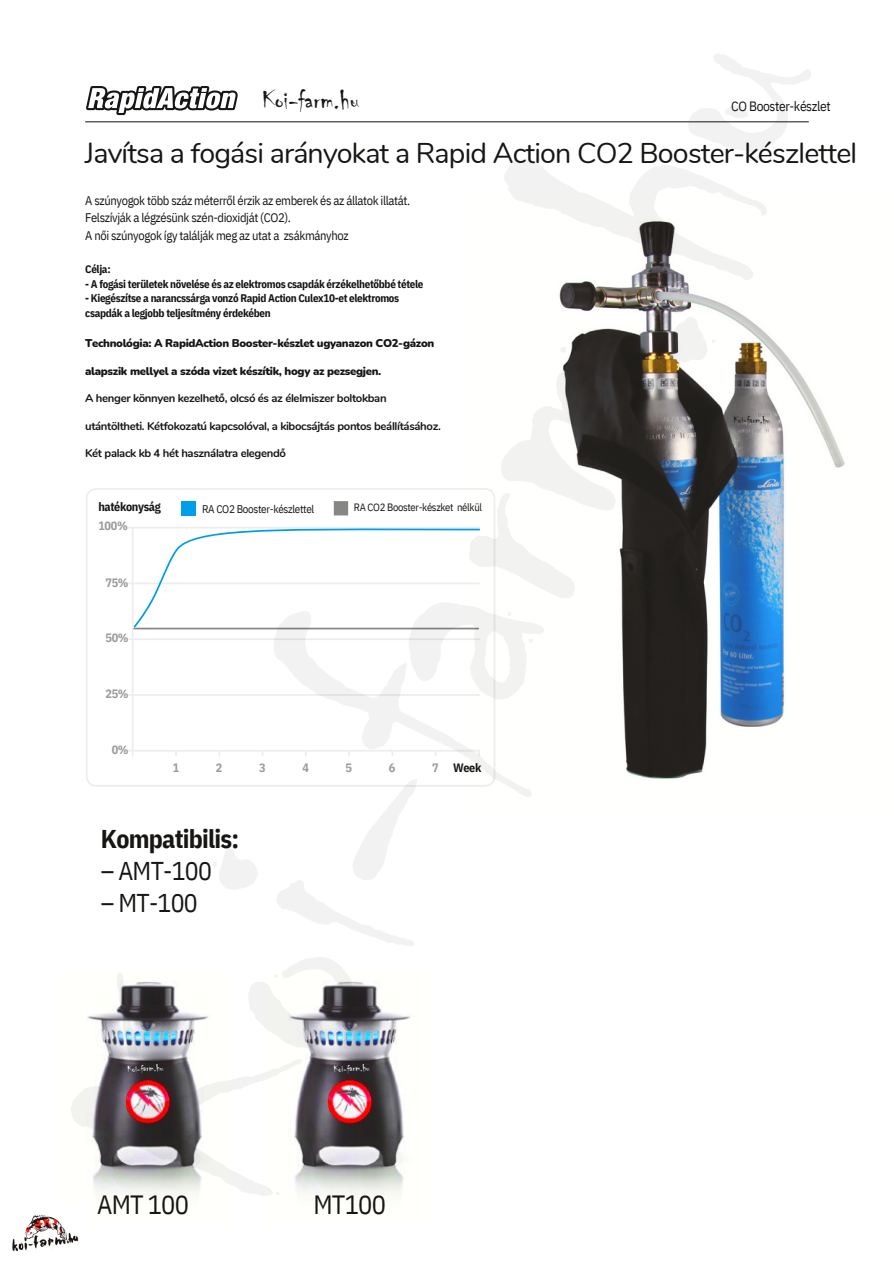
<style>
.page{position:relative;width:894px;height:1264px;background:#fff}
.page>*{position:absolute;margin:0;border:0;box-sizing:border-box;transform-origin:0 0}
.t1{font:28.5px "Nunito";letter-spacing:-.03em;color:#171615}
.t2{font:28.2px "Chiller";color:#171615}
.t3{font:26.4px "IBM Plex Sans Cond";letter-spacing:-.03em;color:#171615}
.t4{font:25.65px "IBM Plex Sans Cond";letter-spacing:-.03em;color:#171615}
.t5{font:700 25.65px "IBM Plex Sans Cond";letter-spacing:-.03em;color:#171615}
.t6{font:13.5px "IBM Plex Sans Cond";letter-spacing:-.03em;color:#171615}
.t7{font:12.45px/17.4px "IBM Plex Sans Cond";letter-spacing:-.03em;color:#171615}
.t8{font:700 12.15px "IBM Plex Sans Cond";letter-spacing:-.03em;color:#9c9c9b}
.t9{font:700 12.15px "IBM Plex Sans Cond";letter-spacing:-.03em;color:#171615}
.t10{font:700 11.25px "Nunito";letter-spacing:-.03em;color:#171615}
.t11{font:900 11.25px "Nunito";letter-spacing:-.03em;color:#171615}
.t12{font:11.1px "IBM Plex Sans Cond";letter-spacing:-.03em;color:#171615}
.t13{font:700 10.95px "IBM Plex Sans Cond";letter-spacing:-.03em;color:#171615}
.t14{font:10.65px "IBM Plex Sans Cond";letter-spacing:-.03em;color:#171615}
.t15{font:10.5px "Chiller";color:#fff}
.t16{font:10.5px "Chiller";color:#171615}
</style>
<div class="page">
<img style="left:466px;top:221px;width:379px;height:566px">
<hr style="left:85px;top:121px;width:723px;height:1px;background:#171615">
<svg style="left:86px;top:86px;width:152px;height:30px"></svg>
<img style="left:86px;top:981px;width:123px;height:215px">
<svg style="left:86px;top:488px;width:409px;height:298px"></svg>
<svg style="left:133px;top:501px;width:347px;height:128px"></svg>
<img style="left:288px;top:981px;width:123px;height:215px">
<img style="left:12px;top:1215px;width:67px;height:36px">
<p class="t2" style="left:262px;top:84px;width:99px">Koi-farm.hu</p>
<p class="t6" style="left:731px;top:97px;width:101px">CO Booster-készlet</p>
<p class="t1" style="left:85px;top:135px;width:773px">Javítsa a fogási arányokat a Rapid Action CO2 Booster-készlettel</p>
<p class="t7" style="left:85px;top:191px;width:326px">A szúnyogok több száz méterről érzik az emberek és az állatok illatát.<br>Felszívják a légzésünk szén-dioxidját (CO2).</p>
<p class="t7" style="left:85px;top:226px;width:265px">A női szúnyogok így találják meg az utat a zsákmányhoz</p>
<p class="t13" style="left:85px;top:262px;width:27px">Célja:</p>
<p class="t13" style="left:85px;top:276px;width:339px">- A fogási területek növelése és az elektromos csapdák érzékelhetőbbé tétele</p>
<p class="t13" style="left:85px;top:291px;width:315px">- Kiegészítse a narancssárga vonzó Rapid Action Culex10-et elektromos</p>
<p class="t13" style="left:85px;top:306px;width:187px">csapdák a legjobb teljesítmény érdekében</p>
<p class="t11" style="left:85px;top:336px;width:350px">Technológia: A RapidAction Booster-készlet ugyanazon CO2-gázon</p>
<p class="t11" style="left:85px;top:363px;width:297px">alapszik mellyel a szóda vizet készítik, hogy az pezsegjen.</p>
<p class="t10" style="left:85px;top:391px;width:303px">A henger könnyen kezelhető, olcsó és az élelmiszer boltokban</p>
<p class="t10" style="left:85px;top:418px;width:357px">utántöltheti. Kétfokozatú kapcsolóval, a kibocsájtás pontos beállításához.</p>
<p class="t10" style="left:85px;top:446px;width:202px">Két palack kb 4 hét használatra elegendő</p>
<p class="t9" style="left:98px;top:498px;width:64px">hatékonyság</p>
<p class="t8" style="left:98px;top:517px;width:31px">100%</p>
<p class="t12" style="left:202px;top:501px;width:114px">RA CO2 Booster-készlettel</p>
<p class="t8" style="left:105px;top:574px;width:25px">75%</p>
<p class="t8" style="left:105px;top:630px;width:25px">50%</p>
<p class="t8" style="left:105px;top:685px;width:25px">25%</p>
<p class="t8" style="left:112px;top:741px;width:18px">0%</p>
<p class="t8" style="left:173px;top:759px;width:8px">1</p>
<p class="t8" style="left:216px;top:759px;width:8px">2</p>
<p class="t8" style="left:259px;top:759px;width:8px">3</p>
<p class="t8" style="left:302px;top:759px;width:8px">4</p>
<p class="t5" style="left:101px;top:821px;width:140px">Kompatibilis:</p>
<p class="t4" style="left:101px;top:853px;width:112px">– AMT-100</p>
<p class="t4" style="left:101px;top:886px;width:98px">– MT-100</p>
<p class="t14" style="left:354px;top:500px;width:130px">RA CO2 Booster-készket nélkül</p>
<p class="t8" style="left:345px;top:759px;width:8px">5</p>
<p class="t8" style="left:389px;top:759px;width:8px">6</p>
<p class="t8" style="left:432px;top:759px;width:8px">7</p>
<p class="t9" style="left:453px;top:760px;width:30px">Week</p>
<p class="t15" style="left:127px;top:1062px;width:38px;rotate:-1deg">Koi-farm.hu</p>
<p class="t15" style="left:333px;top:1062px;width:38px;rotate:-1deg">Koi-farm.hu</p>
<p class="t3" style="left:97px;top:1186px;width:93px">AMT 100</p>
<p class="t3" style="left:313px;top:1186px;width:74px">MT100</p>
<p class="t16" style="left:733px;top:414px;width:38px;rotate:-1deg">Koi-farm.hu</p>
</div>
